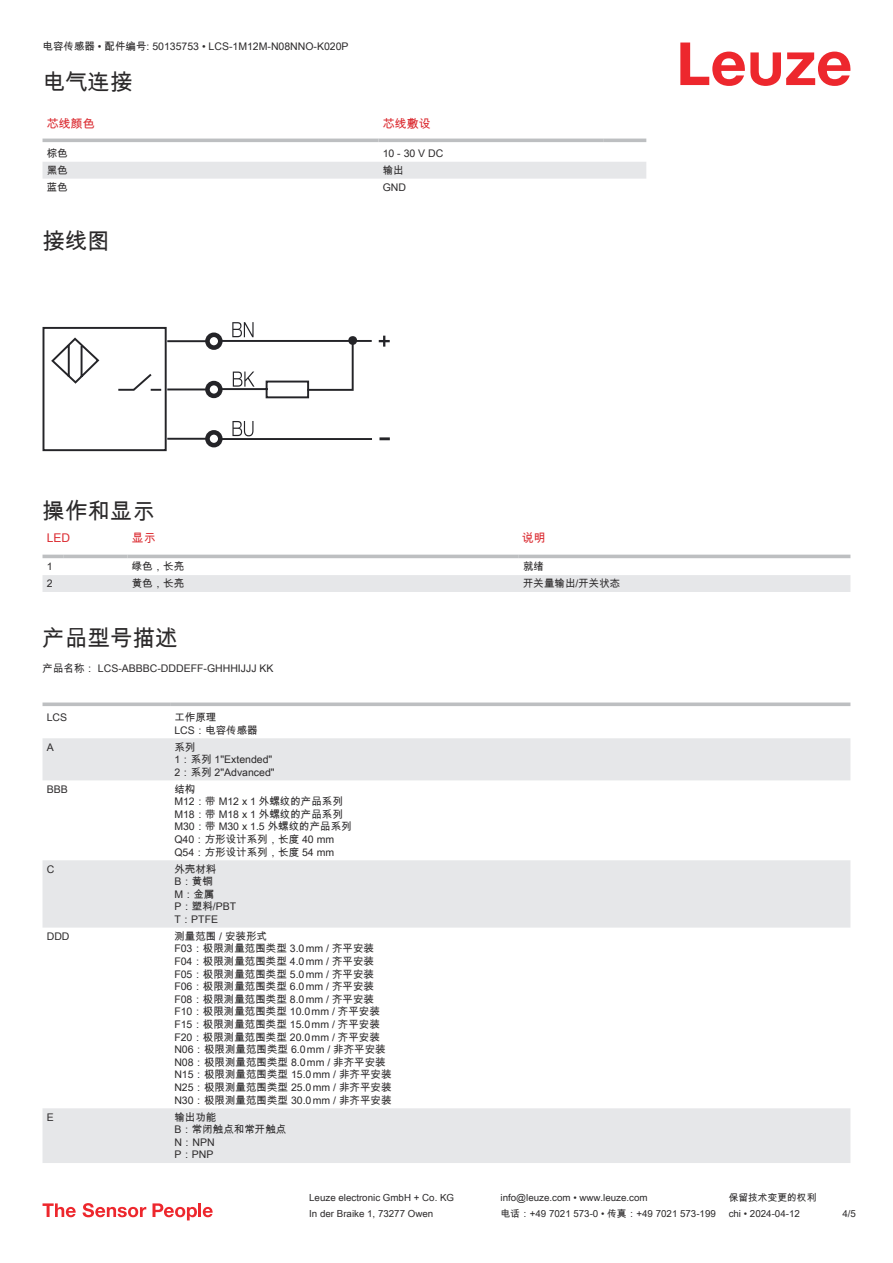
<style>
.page{position:relative;width:893px;height:1263px;background:#fff}
.page>*{position:absolute;margin:0;border:0;box-sizing:border-box;transform-origin:0 0}
.t1{font:22.5px "Arial Unicode MS";color:#2b292a}
.t2{font:12px "Arial Unicode MS";color:#db2a30}
.t3{font:10.5px/12.6px "Arial Unicode MS";color:#2b292a}
.t4{font:9.75px "Arial Unicode MS";color:#2b292a}
</style>
<div class="page">
<svg style="left:680px;top:43px;width:170px;height:43px"></svg>
<svg style="left:43px;top:138px;width:603px;height:1px"></svg>
<div style="left:43px;top:162px;width:603px;height:17px;background:#e6e7e9"></div>
<hr style="left:43px;top:139px;width:335px;height:3px;background:#bdbfc1">
<hr style="left:378px;top:139px;width:226px;height:3px;background:#bdbfc1">
<hr style="left:604px;top:139px;width:42px;height:3px;background:#bdbfc1">
<svg style="left:43px;top:554px;width:807px;height:38px"></svg>
<hr style="left:43px;top:555px;width:21px;height:3px;background:#bdbfc1">
<hr style="left:64px;top:555px;width:64px;height:3px;background:#bdbfc1">
<hr style="left:128px;top:555px;width:391px;height:3px;background:#bdbfc1">
<hr style="left:519px;top:555px;width:331px;height:3px;background:#bdbfc1">
<svg style="left:43px;top:738px;width:807px;height:425px"></svg>
<svg style="left:43px;top:702px;width:127px;height:4px"></svg>
<svg style="left:170px;top:702px;width:680px;height:4px;background:#c5c7c9"></svg>
<svg style="left:43px;top:1203px;width:33px;height:14px"></svg>
<svg style="left:83px;top:1203px;width:63px;height:14px"></svg>
<svg style="left:153px;top:1203px;width:44px;height:17px"></svg>
<hr style="left:198px;top:1203px;width:3px;height:14px;background:#ed272d">
<svg style="left:203px;top:1207px;width:10px;height:10px"></svg>
<svg style="left:43px;top:322px;width:347px;height:129px"></svg>
<p class="t3" style="left:43px;top:40px;width:308px">电容传感器 • 配件编号: 50135753 • LCS-1M12M-N08NNO-K020P</p>
<h1 class="t1" style="left:43px;top:66px;width:91px">电气连接</h1>
<p class="t2" style="left:47px;top:115px;width:49px">芯线颜色</p>
<p class="t2" style="left:383px;top:115px;width:49px">芯线敷设</p>
<p class="t3" style="left:47px;top:147px;width:22px">棕色</p>
<p class="t3" style="left:383px;top:147px;width:62px">10 - 30 V DC</p>
<p class="t3" style="left:47px;top:164px;width:22px">黑色</p>
<p class="t3" style="left:383px;top:164px;width:22px">输出</p>
<p class="t3" style="left:47px;top:181px;width:22px">蓝色</p>
<p class="t3" style="left:383px;top:181px;width:25px">GND</p>
<h1 class="t1" style="left:43px;top:225px;width:69px">接线图</h1>
<h1 class="t1" style="left:43px;top:495px;width:114px">操作和显示</h1>
<p class="t2" style="left:47px;top:529px;width:25px">LED</p>
<p class="t2" style="left:132px;top:529px;width:25px">显示</p>
<p class="t2" style="left:522px;top:529px;width:25px">说明</p>
<p class="t3" style="left:47px;top:560px;width:7px">1</p>
<p class="t3" style="left:132px;top:560px;width:54px">绿色，长亮</p>
<p class="t3" style="left:523px;top:560px;width:22px">就绪</p>
<p class="t3" style="left:47px;top:577px;width:7px">2</p>
<p class="t3" style="left:132px;top:577px;width:54px">黄色，长亮</p>
<p class="t3" style="left:523px;top:577px;width:99px">开关量输出/开关状态</p>
<h1 class="t1" style="left:43px;top:621px;width:136px">产品型号描述</h1>
<p class="t3" style="left:43px;top:661px;width:233px">产品名称： LCS-ABBBC-DDDEFF-GHHHIJJJ KK</p>
<p class="t3" style="left:47px;top:711px;width:22px">LCS</p>
<p class="t3" style="left:174px;top:711px;width:85px">工作原理<br>LCS：电容传感器</p>
<p class="t3" style="left:47px;top:740px;width:9px">A</p>
<p class="t3" style="left:174px;top:740px;width:102px">系列<br>1：系列 1"Extended"<br>2：系列 2"Advanced"</p>
<p class="t3" style="left:47px;top:782px;width:23px">BBB</p>
<p class="t3" style="left:174px;top:782px;width:179px">结构<br>M12：带 M12 x 1 外螺纹的产品系列<br>M18：带 M18 x 1 外螺纹的产品系列<br>M30：带 M30 x 1.5 外螺纹的产品系列<br>Q40：方形设计系列，长度 40 mm<br>Q54：方形设计系列，长度 54 mm</p>
<p class="t3" style="left:47px;top:862px;width:9px">C</p>
<p class="t3" style="left:174px;top:862px;width:63px">外壳材料<br>B：黄铜<br>M：金属<br>P：塑料/PBT<br>T：PTFE</p>
<p class="t3" style="left:47px;top:929px;width:24px">DDD</p>
<p class="t3" style="left:174px;top:929px;width:219px">测量范围 / 安装形式<br>F03：极限测量范围类型 3.0 mm / 齐平安装<br>F04：极限测量范围类型 4.0 mm / 齐平安装<br>F05：极限测量范围类型 5.0 mm / 齐平安装<br>F06：极限测量范围类型 6.0 mm / 齐平安装<br>F08：极限测量范围类型 8.0 mm / 齐平安装<br>F10：极限测量范围类型 10.0 mm / 齐平安装<br>F15：极限测量范围类型 15.0 mm / 齐平安装<br>F20：极限测量范围类型 20.0 mm / 齐平安装<br>N06：极限测量范围类型 6.0 mm / 非齐平安装<br>N08：极限测量范围类型 8.0 mm / 非齐平安装<br>N15：极限测量范围类型 15.0 mm / 非齐平安装<br>N25：极限测量范围类型 25.0 mm / 非齐平安装<br>N30：极限测量范围类型 30.0 mm / 非齐平安装</p>
<p class="t3" style="left:47px;top:1110px;width:9px">E</p>
<p class="t3" style="left:174px;top:1110px;width:114px">输出功能<br>B：常闭触点和常开触点<br>N：NPN<br>P：PNP</p>
<p class="t4" style="left:309px;top:1191px;width:146px">Leuze electronic GmbH + Co. KG</p>
<p class="t4" style="left:501px;top:1191px;width:149px">info@leuze.com • www.leuze.com</p>
<p class="t4" style="left:729px;top:1191px;width:89px">保留技术变更的权利</p>
<p class="t4" style="left:309px;top:1206px;width:126px">In der Braike 1, 73277 Owen</p>
<p class="t4" style="left:501px;top:1206px;width:217px">电话：+49 7021 573-0 • 传真：+49 7021 573-199</p>
<p class="t4" style="left:729px;top:1206px;width:73px">chi • 2024-04-12</p>
<p class="t4" style="left:842px;top:1206px;width:15px">4/5</p>
</div>
